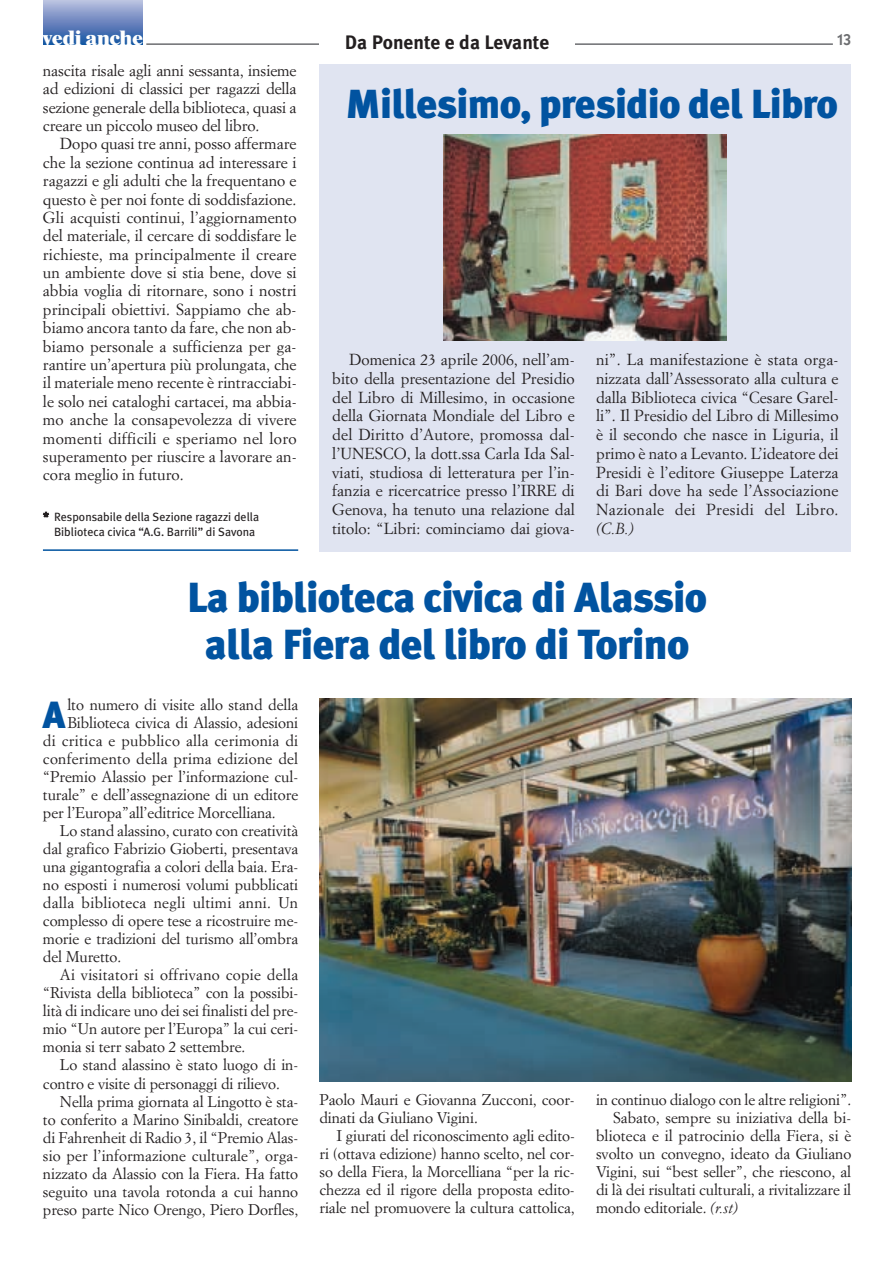
<style>
.page{position:relative;width:893px;height:1262px;background:#fff}
.page>*{position:absolute;margin:0;border:0;box-sizing:border-box;transform-origin:0 0}
.t1{font:900 42px/46.5px "Meta Plus";letter-spacing:-.015em;color:#0153a0;text-align:center}
.t2{font:900 40.5px "Meta Plus";letter-spacing:-.015em;color:#0153a0}
.t3{font:900 37.8px "Meta Plus";color:#0153a0}
.t4{font:800 20.25px "Times";letter-spacing:-.01em;color:#fff;scale:1.08 1}
.t5{font:700 19.5px "Meta Plus";color:#231f20}
.t6{font:800 18px "Kabel";color:#6c6d70}
.t7{font:15.75px/18.5px "Simoncini Garamond";color:#231f20;text-align:justify}
.t8{font:italic 15.75px "Simoncini Garamond";color:#231f20}
.t9{font:15.3px/18px "Simoncini Garamond";letter-spacing:-.005em;color:#231f20}
.t10{font:15.3px "Simoncini Garamond";letter-spacing:.02em;color:#231f20}
.t11{font:12px/15px "Meta Plus";color:#231f20;text-align:center}
.s1{font-weight:700}
.s2{font-style:italic}
</style>
<div class="page">
<hr style="left:44px;top:44px;width:98px;height:1px;background:#1357a3">
<hr style="left:44px;top:43px;width:98px;height:1px;background:#1258a3">
<hr style="left:44px;top:42px;width:98px;height:1px;background:#1c5aa4">
<hr style="left:44px;top:41px;width:98px;height:1px;background:#205ca6">
<hr style="left:44px;top:40px;width:98px;height:1px;background:#235ea7">
<hr style="left:44px;top:39px;width:98px;height:1px;background:#2660a9">
<hr style="left:44px;top:38px;width:98px;height:1px;background:#2a62aa">
<hr style="left:44px;top:37px;width:98px;height:1px;background:#2c63ab">
<hr style="left:44px;top:36px;width:98px;height:1px;background:#2e65ac">
<hr style="left:44px;top:35px;width:98px;height:1px;background:#3768ae">
<hr style="left:44px;top:34px;width:98px;height:1px;background:#3d6aaf">
<hr style="left:44px;top:33px;width:98px;height:1px;background:#3c6aaf">
<hr style="left:44px;top:32px;width:98px;height:1px;background:#446cb0">
<hr style="left:44px;top:31px;width:98px;height:1px;background:#4b6fb2">
<hr style="left:44px;top:30px;width:98px;height:1px;background:#4e71b3">
<hr style="left:44px;top:29px;width:98px;height:1px;background:#5273b4">
<hr style="left:44px;top:28px;width:98px;height:1px;background:#5676b6">
<hr style="left:44px;top:27px;width:98px;height:1px;background:#5978b8">
<hr style="left:44px;top:26px;width:98px;height:1px;background:#5c7ab9">
<hr style="left:44px;top:25px;width:98px;height:1px;background:#627cba">
<hr style="left:44px;top:24px;width:98px;height:1px;background:#657fbb">
<hr style="left:44px;top:23px;width:98px;height:1px;background:#6781bd">
<hr style="left:44px;top:22px;width:98px;height:1px;background:#6c84bf">
<hr style="left:44px;top:21px;width:98px;height:1px;background:#6f86c0">
<hr style="left:44px;top:20px;width:98px;height:1px;background:#7188c0">
<hr style="left:44px;top:19px;width:98px;height:1px;background:#768bc3">
<hr style="left:44px;top:18px;width:98px;height:1px;background:#798ec4">
<hr style="left:44px;top:17px;width:98px;height:1px;background:#7c91c6">
<hr style="left:44px;top:16px;width:98px;height:1px;background:#8194c8">
<hr style="left:44px;top:15px;width:98px;height:1px;background:#8497c9">
<hr style="left:44px;top:14px;width:98px;height:1px;background:#8799cb">
<hr style="left:44px;top:13px;width:98px;height:1px;background:#8a9ccc">
<hr style="left:44px;top:12px;width:98px;height:1px;background:#8e9fce">
<hr style="left:44px;top:11px;width:98px;height:1px;background:#92a2d0">
<hr style="left:44px;top:10px;width:98px;height:1px;background:#96a5d1">
<hr style="left:44px;top:9px;width:98px;height:1px;background:#9aa9d3">
<hr style="left:44px;top:8px;width:98px;height:1px;background:#9facd5">
<hr style="left:44px;top:7px;width:98px;height:1px;background:#a2afd6">
<hr style="left:44px;top:6px;width:98px;height:1px;background:#a6b2d8">
<hr style="left:44px;top:5px;width:98px;height:1px;background:#aab6da">
<hr style="left:44px;top:4px;width:98px;height:1px;background:#aeb9dc">
<hr style="left:44px;top:3px;width:98px;height:1px;background:#b3bddd">
<hr style="left:44px;top:2px;width:98px;height:1px;background:#b6bfde">
<hr style="left:44px;top:1px;width:98px;height:1px;background:#bac3e0">
<hr style="left:44px;top:0;width:98px;height:1px;background:#c0c8e3">
<hr style="left:146px;top:43px;width:686px;height:2px;background:#6c6d70">
<div style="left:319px;top:64px;width:532px;height:488px;background:#e0e4f1"></div>
<div style="left:319px;top:33px;width:255px;height:21px;background:#fff"></div>
<img style="left:444px;top:135px;width:283px;height:206px">
<hr style="left:43px;top:549px;width:255px;height:2px;background:#0153a0">
<img style="left:319px;top:698px;width:532px;height:383px">
<p class="t4" style="left:43px;top:30px;width:94px">vedi anche</p>
<p class="t6" style="left:837px;top:32px;width:15px">13</p>
<p class="t7" style="left:43px;top:62px;width:255px">nascita risale agli anni sessanta, insieme ad edizioni di classici per ragazzi della sezione generale della biblioteca, quasi a creare un piccolo museo del libro.</p>
<p class="t7" style="left:43px;top:136px;width:255px;text-indent:17px">Dopo quasi tre anni, posso affermare che la sezione continua ad interessare i ragazzi e gli adulti che la frequentano e questo è per noi fonte di soddisfazione.<br>Gli acquisti continui, l’aggiornamento del materiale, il cercare di soddisfare le richieste, ma principalmente il creare un ambiente dove si stia bene, dove si abbia voglia di ritornare, sono i nostri principali obiettivi. Sappiamo che ab&shy;biamo ancora tanto da fare, che non ab&shy;biamo personale a sufficienza per ga&shy;rantire un’apertura più prolungata, che il materiale meno recente è rintracciabi&shy;le solo nei cataloghi cartacei, ma abbia&shy;mo anche la consapevolezza di vivere momenti difficili e speriamo nel loro superamento per riuscire a lavorare an&shy;cora meglio in futuro.</p>
<p class="t11" style="left:43px;top:510px;width:217px"><span class="s1">*</span> Responsabile della Sezione ragazzi della<br>Biblioteca civica “A.G. Barrili” di Savona</p>
<p class="t5" style="left:345px;top:35px;width:206px">Da Ponente e da Levante</p>
<h2 class="t2" style="left:345px;top:89px;width:494px">Millesimo, presidio del Libro</h2>
<p class="t7" style="left:332px;top:351px;width:244px;text-indent:17px">Domenica 23 aprile 2006, nell’am&shy;bito della presentazione del Presidio del Libro di Millesimo, in occasione della Giornata Mondiale del Libro e del Diritto d’Autore, promossa dal&shy;l’UNESCO, la dott.ssa Carla Ida Sal&shy;viati, studiosa di letteratura per l’in&shy;fanzia e ricercatrice presso l’IRRE di Genova, ha tenuto una relazione dal titolo: “Libri: cominciamo dai giova-</p>
<p class="t7" style="left:596px;top:351px;width:244px">ni”. La manifestazione è stata orga&shy;nizzata dall’Assessorato alla cultura e dalla Biblioteca civica “Cesare Garel&shy;li”. Il Presidio del Libro di Millesimo è il secondo che nasce in Liguria, il primo è nato a Levanto. L’ideatore dei Presidi è l’editore Giuseppe Laterza di Bari dove ha sede l’Associazione Nazionale dei Presidi del Libro.</p>
<p class="t8" style="left:596px;top:522px;width:39px">(C.B.)</p>
<h1 class="t1" style="left:187px;top:579px;width:522px">La biblioteca civica di Alassio alla Fiera del libro di Torino</h1>
<h3 class="t3" style="left:43px;top:701px;width:24px">A</h3>
<p class="t9" style="left:67px;top:697px;width:232px">lto numero di visite allo stand della</p>
<p class="t9" style="left:67px;top:715px;width:232px">Biblioteca civica di Alassio, adesioni</p>
<p class="t10" style="left:43px;top:734px;width:257px">di critica e pubblico alla cerimonia di</p>
<p class="t10" style="left:43px;top:752px;width:257px">conferimento della prima edizione del</p>
<p class="t9" style="left:43px;top:769px;width:257px">“Premio Alassio per l’informazione cul-</p>
<p class="t9" style="left:43px;top:787px;width:257px">turale” e dell’assegnazione di un editore</p>
<p class="t9" style="left:43px;top:805px;width:234px">per l’Europa”all’editrice Morcelliana.</p>
<p class="t9" style="left:60px;top:823px;width:240px">Lo stand alassino, curato con creatività</p>
<p class="t9" style="left:43px;top:841px;width:257px">dal grafico Fabrizio Gioberti, presentava</p>
<p class="t9" style="left:43px;top:859px;width:257px">una gigantografia a colori della baia. Era-</p>
<p class="t9" style="left:43px;top:877px;width:257px">no esposti i numerosi volumi pubblicati</p>
<p class="t10" style="left:43px;top:896px;width:257px">dalla biblioteca negli ultimi anni. Un</p>
<p class="t9" style="left:43px;top:913px;width:257px">complesso di opere tese a ricostruire me-</p>
<p class="t9" style="left:43px;top:931px;width:257px">morie e tradizioni del turismo all’ombra</p>
<p class="t9" style="left:43px;top:949px;width:80px">del Muretto.</p>
<p class="t10" style="left:60px;top:968px;width:240px">Ai visitatori si offrivano copie della</p>
<p class="t9" style="left:43px;top:985px;width:257px">“Rivista della biblioteca” con la possibi-</p>
<p class="t9" style="left:43px;top:1003px;width:257px">lità di indicare uno dei sei finalisti del pre-</p>
<p class="t9" style="left:43px;top:1021px;width:257px">mio “Un autore per l’Europa” la cui ceri-</p>
<p class="t9" style="left:43px;top:1039px;width:204px">monia si terr sabato 2 settembre.</p>
<p class="t9" style="left:60px;top:1057px;width:240px">Lo stand alassino è stato luogo di in-</p>
<p class="t9" style="left:43px;top:1075px;width:238px">contro e visite di personaggi di rilievo.</p>
<p class="t9" style="left:60px;top:1093px;width:240px">Nella prima giornata al Lingotto è sta-</p>
<p class="t9" style="left:43px;top:1111px;width:257px">to conferito a Marino Sinibaldi, creatore</p>
<p class="t9" style="left:43px;top:1129px;width:257px">di Fahrenheit di Radio 3, il “Premio Alas-</p>
<p class="t9" style="left:43px;top:1147px;width:257px">sio per l’informazione culturale”, orga-</p>
<p class="t9" style="left:43px;top:1165px;width:257px">nizzato da Alassio con la Fiera. Ha fatto</p>
<p class="t9" style="left:43px;top:1183px;width:257px">seguito una tavola rotonda a cui hanno</p>
<p class="t9" style="left:43px;top:1201px;width:257px">preso parte Nico Orengo, Piero Dorfles,</p>
<p class="t9" style="left:319px;top:1092px;width:257px">Paolo Mauri e Giovanna Zucconi, coor&shy;dinati da Giuliano Vigini.</p>
<p class="t9" style="left:319px;top:1128px;width:257px;text-align:justify;text-indent:17px">I giurati del riconoscimento agli edito&shy;ri (ottava edizione) hanno scelto, nel cor&shy;so della Fiera, la Morcelliana “per la ric&shy;chezza ed il rigore della proposta edito&shy;riale nel promuovere la cultura cattolica,</p>
<p class="t9" style="left:596px;top:1092px;width:257px">in continuo dialogo con le altre religioni”.</p>
<p class="t9" style="left:613px;top:1110px;width:240px">Sabato, sempre su iniziativa della bi-</p>
<p class="t9" style="left:596px;top:1128px;width:257px">blioteca e il patrocinio della Fiera, si è</p>
<p class="t9" style="left:596px;top:1146px;width:257px">svolto un convegno, ideato da Giuliano</p>
<p class="t9" style="left:596px;top:1164px;width:257px">Vigini, sui “best seller”, che riescono, al</p>
<p class="t9" style="left:596px;top:1182px;width:257px">di là dei risultati culturali, a rivitalizzare il</p>
<p class="t9" style="left:596px;top:1200px;width:144px">mondo editoriale. <span class="s2">(r.st)</span></p>
</div>
